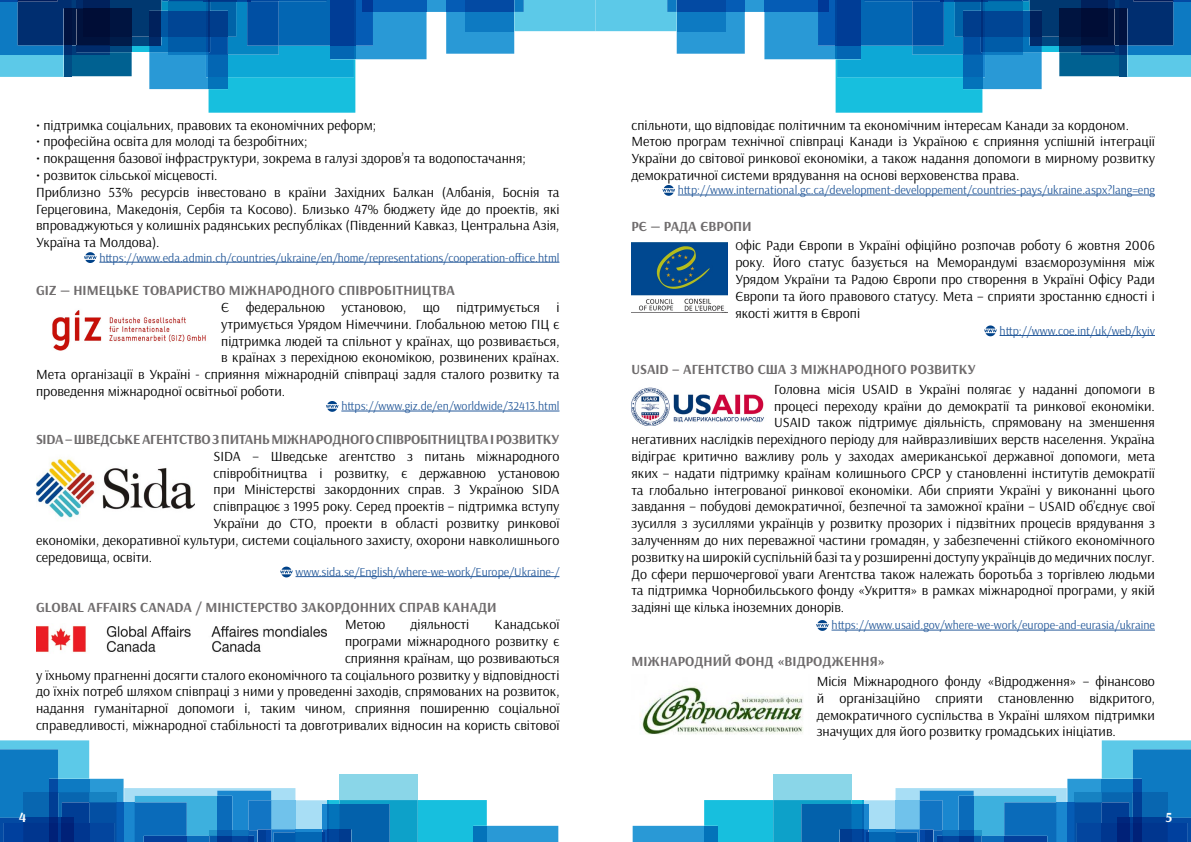
<style>
.page{position:relative;width:1191px;height:842px;background:#fff}
.page>*{position:absolute;margin:0;border:0;box-sizing:border-box;transform-origin:0 0}
.t1{font:14px/16.8px "Arsenal";color:#000}
.t2{font:700 14px "Arsenal";color:#6f6c6d}
.t3{font:700 14px "Arsenal";letter-spacing:-.02em;color:#6f6c6d}
.t4{font:700 14px "Arsenal";color:#fff}
.t5{font:12px "Arsenal";color:#275b9b}
.s1{font-weight:700;color:#6f6c6d}
.s2{font-size:12px}
</style>
<div class="page">
<svg style="left:0;top:740px;width:558px;height:102px"></svg>
<div style="left:74px;top:823px;width:15px;height:19px;background:#00368f"></div>
<div style="left:62px;top:823px;width:12px;height:19px;background:#002178"></div>
<svg style="left:632px;top:740px;width:559px;height:102px"></svg>
<div style="left:1101px;top:823px;width:16px;height:19px;background:#00368f"></div>
<div style="left:1117px;top:823px;width:12px;height:19px;background:#002178"></div>
<svg style="left:0;top:0;width:1191px;height:113px"></svg>
<hr style="left:835px;top:0;width:2px;height:46px;background:#00459c">
<div style="left:764px;top:0;width:54px;height:12px;background:#055cb5"></div>
<div style="left:818px;top:0;width:10px;height:12px;background:#003896"></div>
<div style="left:837px;top:46px;width:23px;height:13px;background:#0366b3"></div>
<div style="left:837px;top:0;width:23px;height:46px;background:#003d96"></div>
<hr style="left:678px;top:195px;width:477px;height:1px;background:#275b9b">
<hr style="left:999px;top:335px;width:156px;height:1px;background:#275b9b">
<hr style="left:831px;top:630px;width:324px;height:1px;background:#275b9b">
<svg style="left:662px;top:185px;width:13px;height:11px"></svg>
<svg style="left:984px;top:325px;width:12px;height:11px"></svg>
<svg style="left:816px;top:620px;width:12px;height:11px"></svg>
<hr style="left:99px;top:262px;width:460px;height:1px;background:#275b9b">
<hr style="left:341px;top:411px;width:218px;height:1px;background:#275b9b">
<hr style="left:295px;top:576px;width:264px;height:1px;background:#275b9b">
<svg style="left:84px;top:252px;width:13px;height:11px"></svg>
<svg style="left:326px;top:401px;width:12px;height:11px"></svg>
<svg style="left:280px;top:567px;width:13px;height:10px"></svg>
<img style="left:52px;top:310px;width:154px;height:41px">
<img style="left:36px;top:457px;width:159px;height:61px">
<img style="left:631px;top:242px;width:97px;height:71px">
<img style="left:631px;top:387px;width:133px;height:38px">
<img style="left:640px;top:686px;width:163px;height:49px">
<img style="left:36px;top:626px;width:290px;height:27px">
<p class="t1" style="left:36px;top:117px;width:342px">• підтримка соціальних, правових та економічних реформ;</p>
<p class="t1" style="left:36px;top:133px;width:273px">• професійна освіта для молоді та безробітних;</p>
<p class="t1" style="left:36px;top:150px;width:491px">• покращення базової інфраструктури, зокрема в галузі здоров’я та водопостачання;</p>
<p class="t1" style="left:36px;top:167px;width:525px">• розвиток сільської місцевості.<br>Приблизно 53% ресурсів інвестовано в країни Західних Балкан (Албанія, Боснія та Герцеговина, Македонія, Сербія та Косово). Близько 47% бюджету йде до проектів, які впроваджуються у колишніх радянських республіках (Південний Кавказ, Центральна Азія, Україна та Молдова).</p>
<p class="t5" style="left:99px;top:250px;width:461px">https://www.eda.admin.ch/countries/ukraine/en/home/representations/cooperation-office.html</p>
<p class="t2" style="left:36px;top:282px;width:420px">GIZ — НІМЕЦЬКЕ ТОВАРИСТВО МІЖНАРОДНОГО СПІВРОБІТНИЦТВА</p>
<p class="t1" style="left:221px;top:299px;width:340px">Є федеральною установою, що підтримується і</p>
<p class="t1" style="left:221px;top:316px;width:340px">утримується Урядом Німеччини. Глобальною метою ГІЦ є</p>
<p class="t1" style="left:221px;top:333px;width:340px">підтримка людей та спільнот у країнах, що розвивається,</p>
<p class="t1" style="left:221px;top:349px;width:340px">в країнах з перехідною економікою, розвинених країнах.</p>
<p class="t1" style="left:36px;top:366px;width:525px">Мета організації в Україні - сприяння міжнародній співпраці задля сталого розвитку та</p>
<p class="t1" style="left:36px;top:383px;width:251px">проведення міжнародної освітньої роботи.</p>
<p class="t5" style="left:341px;top:399px;width:220px">https://www.giz.de/en/worldwide/32413.html</p>
<p class="t3" style="left:36px;top:431px;width:525px">SIDA – ШВЕДСЬКЕ АГЕНТСТВО З ПИТАНЬ МІЖНАРОДНОГО СПІВРОБІТНИЦТВА І РОЗВИТКУ</p>
<p class="t1" style="left:214px;top:448px;width:347px">SIDA – Шведське агентство з питань міжнародного</p>
<p class="t1" style="left:214px;top:465px;width:347px">співробітництва і розвитку, є державною установою</p>
<p class="t1" style="left:214px;top:481px;width:347px">при Міністерстві закордонних справ. З Україною SIDA</p>
<p class="t1" style="left:214px;top:498px;width:347px">співпрацює з 1995 року. Серед проектів – підтримка вступу</p>
<p class="t1" style="left:214px;top:515px;width:347px">України до СТО, проекти в області розвитку ринкової</p>
<p class="t1" style="left:36px;top:532px;width:525px">економіки, декоративної культури, системи соціального захисту, охорони навколишнього</p>
<p class="t1" style="left:36px;top:549px;width:118px">середовища, освіти.</p>
<p class="t5" style="left:295px;top:565px;width:265px">www.sida.se/English/where-we-work/Europe/Ukraine-/</p>
<p class="t2" style="left:36px;top:599px;width:462px">GLOBAL AFFAIRS CANADA / МІНІСТЕРСТВО ЗАКОРДОННИХ СПРАВ КАНАДИ</p>
<p class="t1" style="left:345px;top:616px;width:42px">Метою</p>
<p class="t1" style="left:410px;top:616px;width:60px">діяльності</p>
<p class="t1" style="left:36px;top:616px;width:525px;text-align:right">Канадської<br>програми міжнародного розвитку є<br>сприяння країнам, що розвиваються<br>у їхньому прагненні досягти сталого економічного та соціального розвитку у відповідності до їхніх потреб шляхом співпраці з ними у проведенні заходів, спрямованих на розвиток, надання гуманітарної допомоги і, таким чином, сприяння поширенню соціальної справедливості, міжнародної стабільності та довготривалих відносин на користь світової</p>
<p class="t1" style="left:631px;top:117px;width:525px">спільноти, що відповідає політичним та економічним інтересам Канади за кордоном.<br>Метою програм технічної співпраці Канади із Україною є сприяння успішній інтеграції України до світової ринкової економіки, а також надання допомоги в мирному розвитку демократичної системи врядування на основі верховенства права.</p>
<p class="t5" style="left:678px;top:183px;width:478px">http://www.international.gc.ca/development-developpement/countries-pays/ukraine.aspx?lang=eng</p>
<p class="t1" style="left:735px;top:216px;width:421px;line-height:19.6px;text-indent:-104px"><span class="s1">РЄ — РАДА ЄВРОПИ<br></span><span class="s2">О</span>фіс Ради Європи в Україні офіційно розпочав роботу 6 жовтня 2006</p>
<p class="t1" style="left:735px;top:254px;width:421px;text-align:justify">року. Його статус базується на Меморандумі взаєморозуміння між Урядом України та Радою Європи про створення в Україні Офісу Ради Європи та його правового статусу. Мета – сприяти зростанню єдності і якості життя в Європі</p>
<p class="t5" style="left:999px;top:324px;width:157px">http://www.coe.int/uk/web/kyiv</p>
<p class="t2" style="left:631px;top:361px;width:346px">USAID – АГЕНТСТВО США З МІЖНАРОДНОГО РОЗВИТКУ</p>
<p class="t1" style="left:774px;top:381px;width:382px">Головна місія USAID в Україні полягає у наданні допомоги в</p>
<p class="t1" style="left:774px;top:398px;width:382px">процесі переходу країни до демократії та ринкової економіки.</p>
<p class="t1" style="left:774px;top:414px;width:382px">USAID також підтримує діяльність, спрямовану на зменшення</p>
<p class="t1" style="left:631px;top:431px;width:525px">негативних наслідків перехідного періоду для найвразливіших верств населення. Україна</p>
<p class="t1" style="left:631px;top:448px;width:525px">відіграє критично важливу роль у заходах американської державної допомоги, мета</p>
<p class="t1" style="left:631px;top:465px;width:525px">яких – надати підтримку країнам колишнього СРСР у становленні інститутів демократії</p>
<p class="t1" style="left:631px;top:482px;width:525px">та глобально інтегрованої ринкової економіки. Аби сприяти Україні у виконанні цього</p>
<p class="t1" style="left:631px;top:498px;width:525px">завдання – побудові демократичної, безпечної та заможної країни – USAID об’єднує свої</p>
<p class="t1" style="left:631px;top:515px;width:525px">зусилля з зусиллями українців у розвитку прозорих і підзвітних процесів врядування з</p>
<p class="t1" style="left:631px;top:532px;width:525px">залученням до них переважної частини громадян, у забезпеченні стійкого економічного</p>
<p class="t1" style="left:631px;top:549px;width:525px">розвитку на широкій суспільній базі та у розширенні доступу українців до медичних послуг.</p>
<p class="t1" style="left:631px;top:566px;width:525px">До сфери першочергової уваги Агентства також належать боротьба з торгівлею людьми</p>
<p class="t1" style="left:631px;top:582px;width:525px">та підтримка Чорнобильського фонду «Укриття» в рамках міжнародної програми, у якій</p>
<p class="t1" style="left:631px;top:599px;width:214px">задіяні ще кілька іноземних донорів.</p>
<p class="t5" style="left:831px;top:618px;width:325px">https://www.usaid.gov/where-we-work/europe-and-eurasia/ukraine</p>
<p class="t2" style="left:631px;top:653px;width:255px">МІЖНАРОДНИЙ ФОНД «ВІДРОДЖЕННЯ»</p>
<p class="t1" style="left:816px;top:673px;width:340px;text-align:justify">Місія Міжнародного фонду «Відродження» – фінансово й організаційно сприяти становленню відкритого, демократичного суспільства в Україні шляхом підтримки значущих для його розвитку громадських ініціатив.</p>
<p class="t4" style="left:19px;top:809px;width:9px">4</p>
<p class="t4" style="left:1165px;top:809px;width:8px">5</p>
</div>
